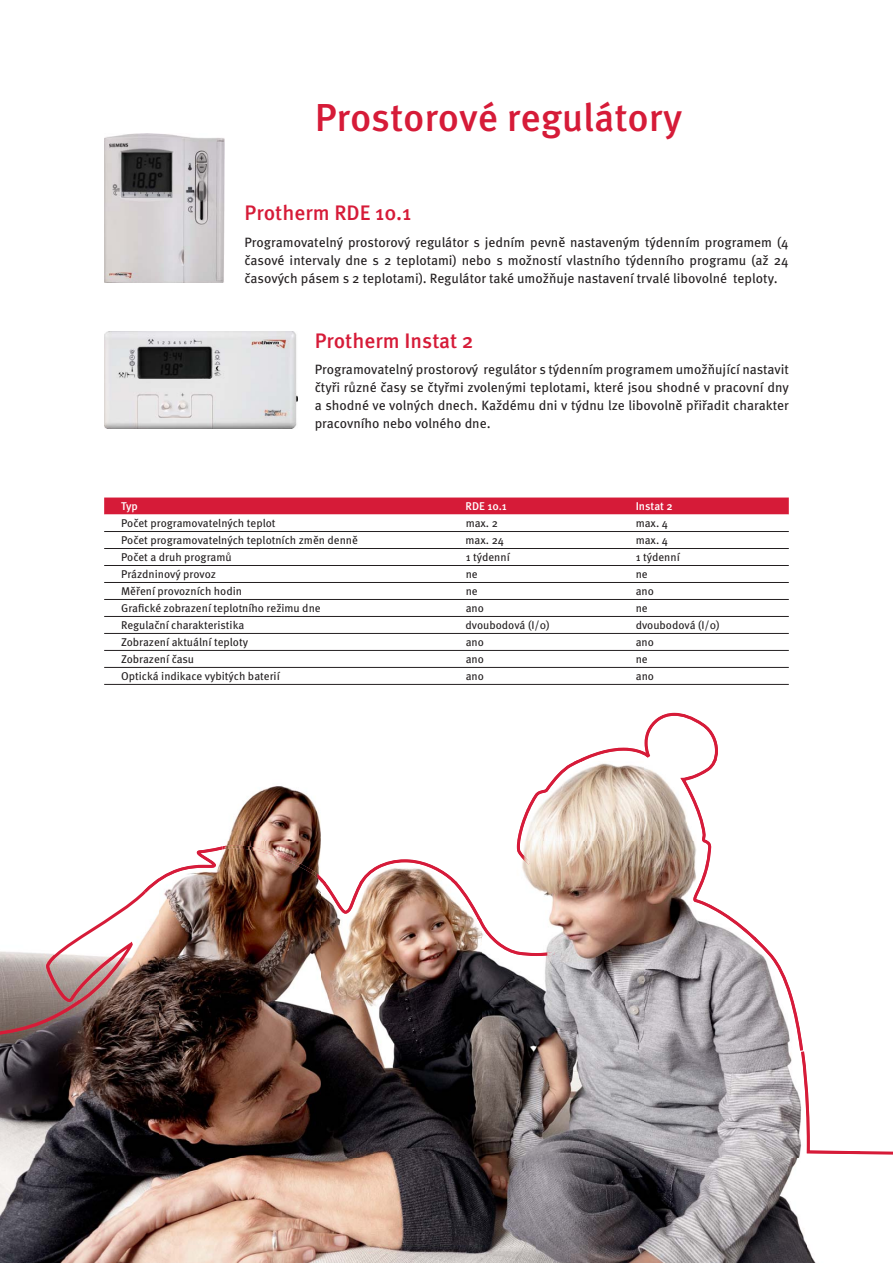
<style>
.page{position:relative;width:893px;height:1263px;background:#fff}
.page>*{position:absolute;margin:0;border:0;box-sizing:border-box;transform-origin:0 0}
.t1{font:500 39px "Meta Pro";letter-spacing:-.005em;color:#d61b38}
.t2{font:500 21px "Meta Pro";color:#d61b38}
.t3{font:13.5px/18px "Meta Pro";color:#231f20;text-align:justify}
.t4{font:11.25px "Meta Pro";color:#231f20}
.t5{font:500 11.25px "Meta Pro";color:#fff}
</style>
<div class="page">
<img style="left:0;top:712px;width:860px;height:551px">
<img style="left:574px;top:713px;width:146px;height:48px">
<img style="left:525px;top:761px;width:60px;height:48px">
<img style="left:679px;top:761px;width:77px;height:182px">
<img style="left:517px;top:809px;width:15px;height:36px">
<img style="left:755px;top:936px;width:48px;height:115px">
<img style="left:801px;top:1051px;width:59px;height:103px">
<img style="left:104px;top:134px;width:120px;height:149px">
<img style="left:104px;top:332px;width:194px;height:96px">
<div style="left:104px;top:497px;width:685px;height:17px;background:#d61b38"></div>
<svg style="left:104px;top:514px;width:685px;height:170px"></svg>
<hr style="left:104px;top:531px;width:685px;height:1px;background:#231f20">
<hr style="left:104px;top:548px;width:685px;height:1px;background:#231f20">
<hr style="left:104px;top:565px;width:685px;height:1px;background:#231f20">
<hr style="left:104px;top:582px;width:685px;height:1px;background:#231f20">
<hr style="left:104px;top:599px;width:685px;height:1px;background:#231f20">
<hr style="left:104px;top:616px;width:685px;height:1px;background:#231f20">
<hr style="left:104px;top:633px;width:685px;height:1px;background:#231f20">
<hr style="left:104px;top:650px;width:685px;height:1px;background:#231f20">
<hr style="left:104px;top:667px;width:685px;height:1px;background:#231f20">
<hr style="left:104px;top:684px;width:685px;height:1px;background:#231f20">
<img style="left:0;top:845px;width:555px;height:193px">
<h1 class="t1" style="left:315px;top:103px;width:369px">Prostorové regulátory</h1>
<h2 class="t2" style="left:244px;top:205px;width:168px">Protherm RDE 10.1</h2>
<p class="t3" style="left:244px;top:235px;width:546px">Programovatelný prostorový regulátor s jedním pevně nastaveným týdenním programem (4 časové intervaly dne s 2 teplotami) nebo s možností vlastního týdenního programu (až 24 časových pásem s 2 teplotami). Regulátor také umožňuje nastavení trvalé libovolné teploty.</p>
<h2 class="t2" style="left:315px;top:333px;width:161px">Protherm Instat 2</h2>
<p class="t3" style="left:315px;top:362px;width:476px">Programovatelný prostorový regulátor s týdenním programem umožňující nastavit čtyři různé časy se čtyřmi zvolenými teplotami, které jsou shodné v pracovní dny a shodné ve volných dnech. Každému dni v týdnu lze libovolně přiřadit charakter pracovního nebo volného dne.</p>
<p class="t5" style="left:121px;top:502px;width:18px">Typ</p>
<p class="t5" style="left:466px;top:502px;width:43px">RDE 10.1</p>
<p class="t5" style="left:636px;top:502px;width:39px">Instat 2</p>
<p class="t4" style="left:121px;top:519px;width:156px">Počet programovatelných teplot</p>
<p class="t4" style="left:466px;top:519px;width:34px">max. 2</p>
<p class="t4" style="left:636px;top:519px;width:34px">max. 4</p>
<p class="t4" style="left:121px;top:536px;width:238px">Počet programovatelných teplotních změn denně</p>
<p class="t4" style="left:466px;top:536px;width:40px">max. 24</p>
<p class="t4" style="left:636px;top:536px;width:34px">max. 4</p>
<p class="t4" style="left:121px;top:553px;width:112px">Počet a druh programů</p>
<p class="t4" style="left:466px;top:553px;width:46px">1 týdenní</p>
<p class="t4" style="left:636px;top:553px;width:46px">1 týdenní</p>
<p class="t4" style="left:121px;top:570px;width:96px">Prázdninový provoz</p>
<p class="t4" style="left:466px;top:570px;width:14px">ne</p>
<p class="t4" style="left:636px;top:570px;width:14px">ne</p>
<p class="t4" style="left:121px;top:587px;width:122px">Měření provozních hodin</p>
<p class="t4" style="left:466px;top:587px;width:14px">ne</p>
<p class="t4" style="left:636px;top:587px;width:20px">ano</p>
<p class="t4" style="left:121px;top:604px;width:201px">Grafické zobrazení teplotního režimu dne</p>
<p class="t4" style="left:466px;top:604px;width:20px">ano</p>
<p class="t4" style="left:636px;top:604px;width:14px">ne</p>
<p class="t4" style="left:121px;top:621px;width:125px">Regulační charakteristika</p>
<p class="t4" style="left:466px;top:621px;width:85px">dvoubodová (I/0)</p>
<p class="t4" style="left:636px;top:621px;width:85px">dvoubodová (I/0)</p>
<p class="t4" style="left:121px;top:638px;width:128px">Zobrazení aktuální teploty</p>
<p class="t4" style="left:466px;top:638px;width:20px">ano</p>
<p class="t4" style="left:636px;top:638px;width:20px">ano</p>
<p class="t4" style="left:121px;top:655px;width:74px">Zobrazení času</p>
<p class="t4" style="left:466px;top:655px;width:20px">ano</p>
<p class="t4" style="left:636px;top:655px;width:14px">ne</p>
<p class="t4" style="left:121px;top:672px;width:160px">Optická indikace vybitých baterií</p>
<p class="t4" style="left:466px;top:672px;width:20px">ano</p>
<p class="t4" style="left:636px;top:672px;width:20px">ano</p>
</div>
